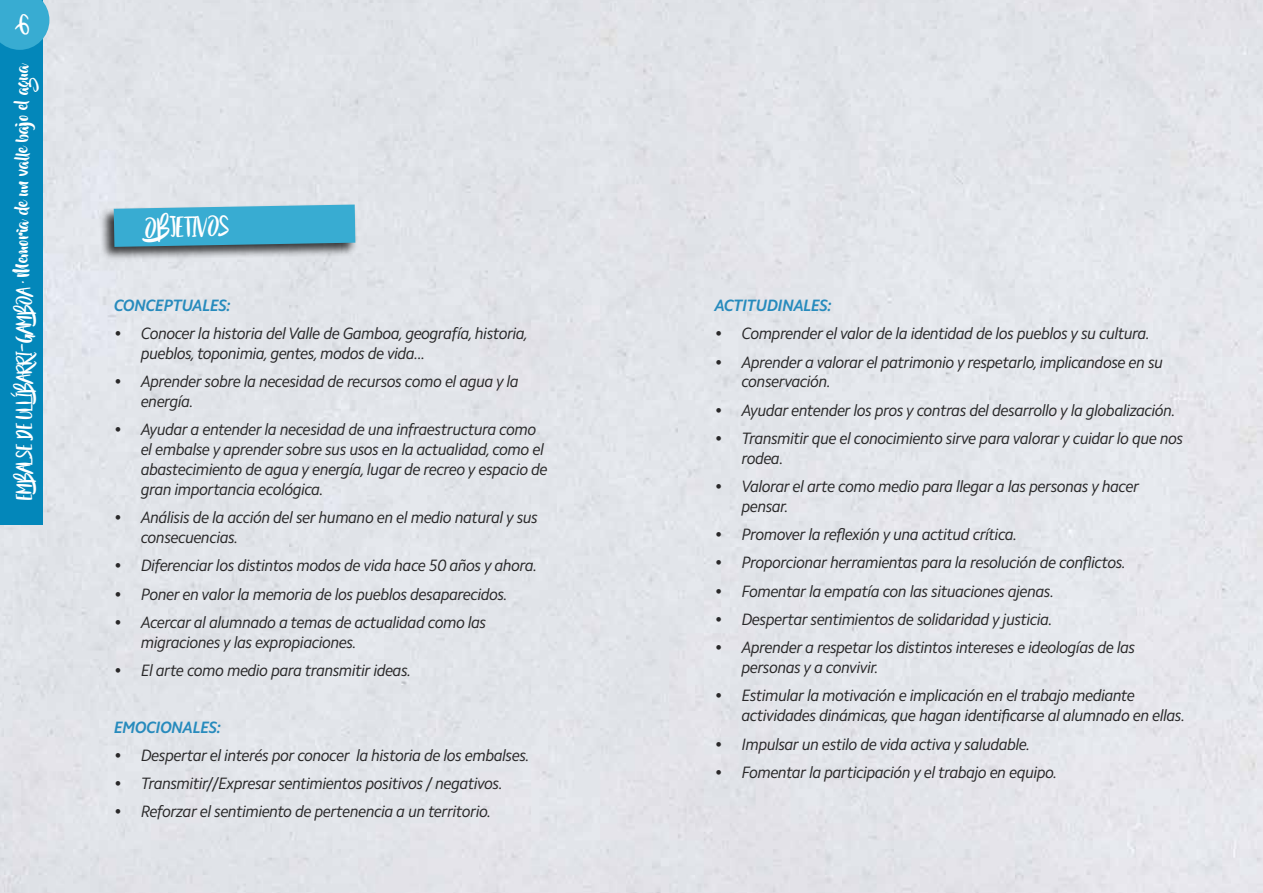
<style>
.page{position:relative;width:1263px;height:893px;background:#e2e5ea}
.page>*{position:absolute;margin:0;border:0;box-sizing:border-box;transform-origin:0 0}
.t1{font:21px "Beautyandthe Beast";color:#fff}
.t2{font:italic 16.5px/19.8px "Camphor Pro";letter-spacing:-.03em;color:#292829}
.t3{font:16.5px "Beautyandthe Beast";color:#fff}
.t4{font:italic 700 16.5px "Camphor Pro";letter-spacing:-.03em;color:#278bbd}
.s1{font-family:"Beyond The Mountains"}
</style>
<div class="page">
<div style="left:0;top:0;width:43px;height:524px;background:#0387ba"></div>
<svg style="left:0;top:0;width:49px;height:50px;background:#3eadd1"></svg>
<div style="left:100px;top:203px;width:257px;height:58px;background:#000;opacity:.75"></div>
<svg style="left:114px;top:205px;width:241px;height:42px;background:#3fa9cc"></svg>
<p class="t1" style="left:17px;top:9px;width:14px">6</p>
<p class="t3" style="left:13px;top:500px;width:438px;rotate:-90deg">EMBALSE DE ULLÍBARRI-GAMBOA · <span class="s1">Memoria de un valle bajo el agua</span></p>
<p class="t1" style="left:145px;top:213px;width:86px;rotate:-1deg">OBJETIVOS</p>
<p class="t4" style="left:114px;top:295px;width:118px">CONCEPTUALES:</p>
<p class="t2" style="left:141px;top:324px;width:389px;text-indent:-27px">• Conocer la historia del Valle de Gamboa, geografía, historia, pueblos, toponimia, gentes, modos de vida...</p>
<p class="t2" style="left:141px;top:372px;width:380px;text-indent:-27px">• Aprender sobre la necesidad de recursos como el agua y la energía.</p>
<p class="t2" style="left:141px;top:420px;width:408px;text-indent:-27px">• Ayudar a entender la necesidad de una infraestructura como el embalse y aprender sobre sus usos en la actualidad, como el abastecimiento de agua y energía, lugar de recreo y espacio de gran importancia ecológica.</p>
<p class="t2" style="left:141px;top:508px;width:399px;text-indent:-27px">• Análisis de la acción del ser humano en el medio natural y sus consecuencias.</p>
<p class="t2" style="left:114px;top:556px;width:425px">• Diferenciar los distintos modos de vida hace 50 años y ahora.</p>
<p class="t2" style="left:114px;top:584px;width:395px">• Poner en valor la memoria de los pueblos desaparecidos.</p>
<p class="t2" style="left:141px;top:612px;width:347px;text-indent:-27px">• Acercar al alumnado a temas de actualidad como las migraciones y las expropiaciones.</p>
<p class="t2" style="left:114px;top:660px;width:299px">• El arte como medio para transmitir ideas.</p>
<p class="t4" style="left:114px;top:717px;width:108px">EMOCIONALES:</p>
<p class="t2" style="left:114px;top:745px;width:417px">• Despertar el interés por conocer la historia de los embalses.</p>
<p class="t2" style="left:114px;top:774px;width:390px">• Transmitir//Expresar sentimientos positivos / negativos.</p>
<p class="t2" style="left:114px;top:802px;width:379px">• Reforzar el sentimiento de pertenencia a un territorio.</p>
<p class="t4" style="left:714px;top:295px;width:119px">ACTITUDINALES:</p>
<p class="t2" style="left:714px;top:324px;width:437px">• Comprender el valor de la identidad de los pueblos y su cultura.</p>
<p class="t2" style="left:741px;top:352px;width:423px;text-indent:-27px">• Aprender a valorar el patrimonio y respetarlo, implicandose en su conservación.</p>
<p class="t2" style="left:714px;top:400px;width:463px">• Ayudar entender los pros y contras del desarrollo y la globalización.</p>
<p class="t2" style="left:741px;top:428px;width:443px;text-indent:-27px">• Transmitir que el conocimiento sirve para valorar y cuidar lo que nos rodea.</p>
<p class="t2" style="left:741px;top:476px;width:399px;text-indent:-27px">• Valorar el arte como medio para llegar a las personas y hacer pensar.</p>
<p class="t2" style="left:714px;top:525px;width:304px">• Promover la reflexión y una actitud crítica.</p>
<p class="t2" style="left:714px;top:553px;width:413px">• Proporcionar herramientas para la resolución de conflictos.</p>
<p class="t2" style="left:714px;top:581px;width:341px">• Fomentar la empatía con las situaciones ajenas.</p>
<p class="t2" style="left:714px;top:609px;width:340px">• Despertar sentimientos de solidaridad y justicia.</p>
<p class="t2" style="left:741px;top:638px;width:395px;text-indent:-27px">• Aprender a respetar los distintos intereses e ideologías de las personas y a convivir.</p>
<p class="t2" style="left:741px;top:686px;width:445px;text-indent:-27px">• Estimular la motivación e implicación en el trabajo mediante actividades dinámicas, que hagan identificarse al alumnado en ellas.</p>
<p class="t2" style="left:714px;top:734px;width:317px">• Impulsar un estilo de vida activa y saludable.</p>
<p class="t2" style="left:714px;top:762px;width:344px">• Fomentar la participación y el trabajo en equipo.</p>
</div>
